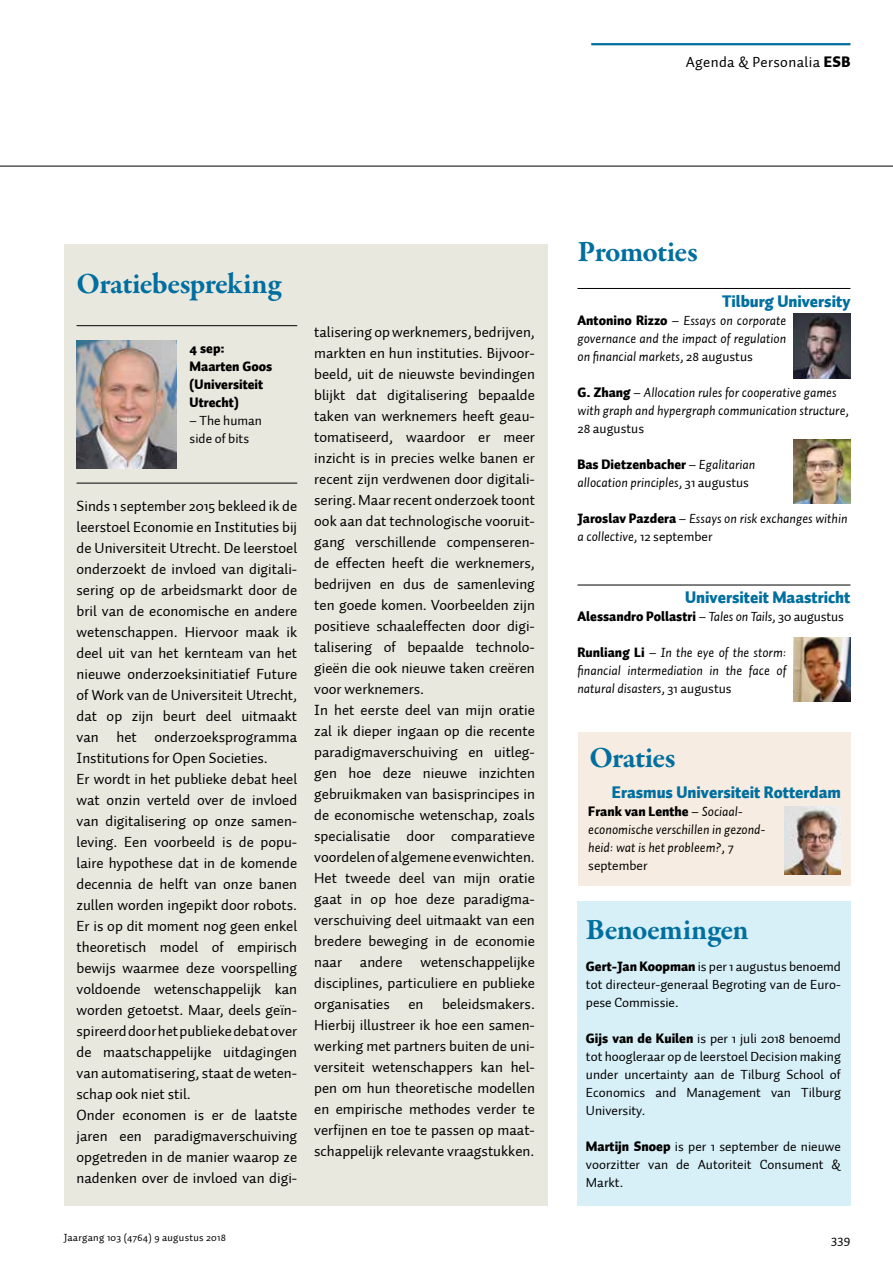
<style>
.page{position:relative;width:893px;height:1263px;background:#fff}
.page>*{position:absolute;margin:0;border:0;box-sizing:border-box;transform-origin:0 0}
.t1{font:700 30px "Garamond Premr Pro";letter-spacing:-.02em;color:#006f9f}
.t2{font:900 16.5px "Auto 1";color:#006f9f}
.t3{font:15px/21px "Auto 1";color:#000}
.t4{font:15px "Auto 1";letter-spacing:.025em;color:#000}
.t5{font:italic 13.5px/18px "Auto 1";color:#000}
.t6{font:13.5px/18px "Auto 1";color:#000;text-align:justify}
.t7{font:900 13.5px/18px "Auto 1";color:#000}
.t8{font:10.5px "Auto 1";letter-spacing:.025em;color:#000}
.s1{font-weight:900}
.s2{font-weight:900;font-style:normal}
.s3{font-style:normal}
.s4{font-weight:400}
.s5{font-weight:400;font-style:italic}
</style>
<div class="page">
<hr style="left:591px;top:43px;width:259px;height:2px;background:#006f9f">
<hr style="left:0;top:166px;width:893px;height:1px;background:#000">
<div style="left:577px;top:902px;width:273px;height:304px;background:#d7eff6"></div>
<div style="left:64px;top:244px;width:484px;height:962px;background:#e9e8df"></div>
<img style="left:77px;top:340px;width:100px;height:128px">
<img style="left:794px;top:439px;width:56px;height:65px">
<img style="left:794px;top:638px;width:56px;height:64px">
<img style="left:794px;top:314px;width:56px;height:64px">
<hr style="left:577px;top:288px;width:273px;height:1px;background:#000">
<hr style="left:577px;top:585px;width:273px;height:1px;background:#000">
<div style="left:578px;top:732px;width:272px;height:153px;background:#f6e9dc"></div>
<img style="left:784px;top:807px;width:57px;height:68px">
<hr style="left:77px;top:325px;width:220px;height:1px;background:#000">
<hr style="left:77px;top:483px;width:220px;height:1px;background:#000">
<p class="t4" style="left:686px;top:53px;width:166px">Agenda &amp; Personalia <span class="s1">ESB</span></p>
<p class="t1" style="left:77px;top:266px;width:207px">Oratiebespreking</p>
<p class="t7" style="left:190px;top:340px;width:84px">4 sep:<br>Maarten Goos (Universiteit<br>Utrecht)</p>
<p class="t6" style="left:190px;top:412px;width:74px">– The human side of bits</p>
<p class="t3" style="left:77px;top:495px;width:222px">Sinds 1 september 2015 bekleed ik de leerstoel Economie en Instituties bij de Universiteit Utrecht. De leerstoel onderzoekt de invloed van digitali&shy;sering op de arbeidsmarkt door de bril van de economische en andere wetenschappen. Hiervoor maak ik deel uit van het kernteam van het nieuwe onderzoeksinitiatief Future of Work van de Universiteit Utrecht, dat op zijn beurt deel uitmaakt van het onderzoeksprogramma Institutions for Open Societies.<br>Er wordt in het publieke debat heel wat onzin verteld over de invloed van digitalisering op onze samen&shy;leving. Een voorbeeld is de popu&shy;laire hypothese dat in de komende decennia de helft van onze banen zullen worden ingepikt door robots.<br>Er is op dit moment nog geen enkel theoretisch model of empirisch bewijs waarmee deze voorspelling voldoende wetenschappelijk kan worden getoetst. Maar, deels geïn&shy;spireerd door het publieke debat over de maatschappelijke uitdagingen van automatisering, staat de weten&shy;schap ook niet stil.<br>Onder economen is er de laatste jaren een paradigmaverschuiving opgetreden in de manier waarop ze nadenken over de invloed van digi-</p>
<p class="t3" style="left:314px;top:321px;width:222px">talisering op werknemers, bedrijven, markten en hun instituties. Bijvoor&shy;beeld, uit de nieuwste bevindingen blijkt dat digitalisering bepaalde taken van werknemers heeft geau&shy;tomatiseerd, waardoor er meer inzicht is in precies welke banen er recent zijn verdwenen door digitali&shy;sering. Maar recent onderzoek toont ook aan dat technologische vooruit&shy;gang verschillende compenseren&shy;de effecten heeft die werknemers, bedrijven en dus de samenleving ten goede komen. Voorbeelden zijn positieve schaaleffecten door digi&shy;talisering of bepaalde technolo&shy;gieën die ook nieuwe taken creëren voor werknemers.<br>In het eerste deel van mijn oratie zal ik dieper ingaan op die recente paradigmaverschuiving en uitleg&shy;gen hoe deze nieuwe inzichten gebruikmaken van basisprincipes in de economische wetenschap, zoals specialisatie door comparatieve voordelen of algemene evenwichten.<br>Het tweede deel van mijn oratie gaat in op hoe deze paradigma&shy;verschuiving deel uitmaakt van een bredere beweging in de economie naar andere wetenschappelijke disciplines, particuliere en publieke organisaties en beleidsmakers.<br>Hierbij illustreer ik hoe een samen&shy;werking met partners buiten de uni&shy;versiteit wetenschappers kan hel&shy;pen om hun theoretische modellen en empirische methodes verder te verfijnen en toe te passen op maat&shy;schappelijk relevante vraagstukken.</p>
<p class="t1" style="left:577px;top:233px;width:122px">Promoties</p>
<p class="t2" style="left:722px;top:290px;width:130px">Tilburg University</p>
<p class="t5" style="left:577px;top:311px;width:210px;text-align:justify"><span class="s2">Antonino Rizzo</span> <span class="s3">–</span> Essays on corporate governance and the impact of regulation on financial markets<span class="s3">, 28 augustus</span></p>
<p class="t5" style="left:577px;top:383px;width:273px"><span class="s2">G. Zhang</span> <span class="s3">–</span> Allocation rules for cooperative games with graph and hypergraph communication structure<span class="s3">,<br>28 augustus</span></p>
<p class="t5" style="left:577px;top:455px;width:179px"><span class="s2">Bas Dietzenbacher</span> <span class="s3">–</span> Egalitarian allocation principles<span class="s3">, 31 augustus</span></p>
<p class="t5" style="left:577px;top:509px;width:272px"><span class="s2">Jaroslav Pazdera</span> <span class="s3">–</span> Essays on risk exchanges within a collective<span class="s3">, 12 september</span></p>
<p class="t2" style="left:685px;top:587px;width:167px">Universiteit Maastricht</p>
<p class="t7" style="left:577px;top:608px;width:268px">Alessandro Pollastri <span class="s4">–</span> <span class="s5">Tales on Tails</span><span class="s4">, 30 augustus</span></p>
<p class="t5" style="left:577px;top:644px;width:210px;text-align:justify"><span class="s2">Runliang Li</span> <span class="s3">–</span> In the eye of the storm: financial intermediation in the face of natural disasters<span class="s3">, 31 augustus</span></p>
<p class="t1" style="left:589px;top:739px;width:88px">Oraties</p>
<p class="t2" style="left:612px;top:782px;width:230px">Erasmus Universiteit Rotterdam</p>
<p class="t5" style="left:588px;top:803px;width:178px"><span class="s2">Frank van Lenthe</span> <span class="s3">–</span> Sociaal&shy;economische verschillen in gezond&shy;heid: wat is het probleem?<span class="s3">, 7 september</span></p>
<p class="t1" style="left:586px;top:911px;width:164px">Benoemingen</p>
<p class="t6" style="left:586px;top:957px;width:256px"><span class="s1">Gert-Jan Koopman</span> is per 1 augustus benoemd tot directeur-generaal Begroting van de Euro&shy;pese Commissie.</p>
<p class="t6" style="left:586px;top:1029px;width:256px"><span class="s1">Gijs van de Kuilen</span> is per 1 juli 2018 benoemd tot hoogleraar op de leerstoel Decision making under uncertainty aan de Tilburg School of Economics and Management van Tilburg University.</p>
<p class="t6" style="left:586px;top:1137px;width:256px"><span class="s1">Martijn Snoep</span> is per 1 september de nieuwe voorzitter van de Autoriteit Consument &amp; Markt.</p>
<p class="t8" style="left:64px;top:1231px;width:164px">Jaargang 103 (4764) 9 augustus 2018</p>
<p class="t6" style="left:831px;top:1230px;width:21px">339</p>
</div>
